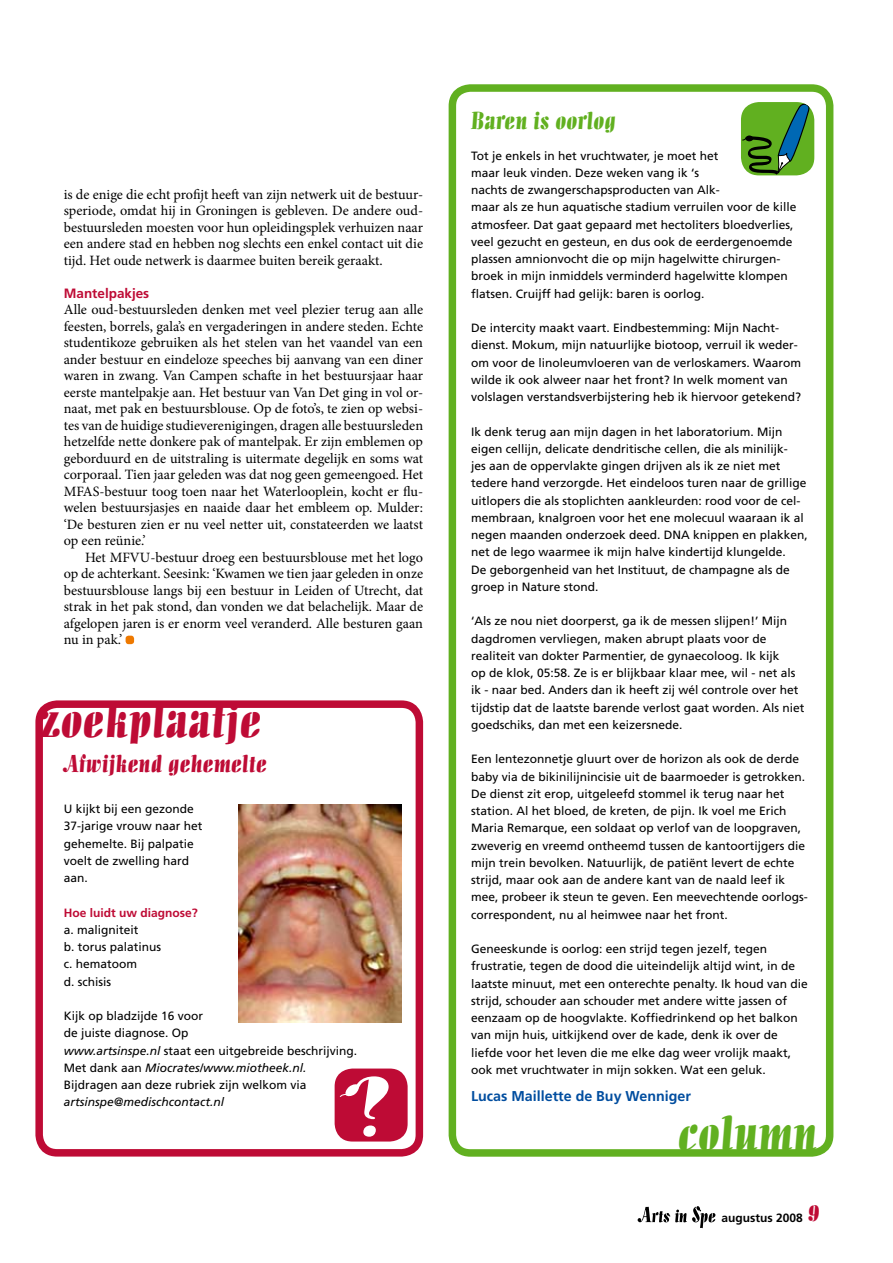
<style>
.page{position:relative;width:893px;height:1263px;background:#fff}
.page>*{position:absolute;margin:0;border:0;box-sizing:border-box;transform-origin:0 0}
.t1{font:48px "Allegro BT";color:#be0b35}
.t2{font:48px "Allegro BT";color:#61b020}
.t3{font:24px "Allegro BT";color:#be0b35}
.t4{font:24px "Allegro BT";color:#61b020}
.t5{font:14.25px/16.5px "Minion Pro";color:#000;text-align:justify}
.t6{font:700 14.25px "Frutiger";color:#004d9f}
.t7{font:700 13.5px "Frutiger";color:#be0b35}
.t8{font:12px/17.2px "Frutiger";color:#000}
.t9{font:italic 12px "Frutiger";color:#000}
.t10{font:700 12px "Frutiger";color:#be0b35}
.t11{font:700 12px "Frutiger";color:#000}
.s1{font-style:italic}
.s2{font-family:"Allegro BT";font-weight:400;font-size:25.5px;color:#be0b35}
</style>
<div class="page">
<svg style="left:638px;top:1206px;width:77px;height:22px"></svg>
<div style="left:126px;top:636px;width:8px;height:8px;background:#ee7900;border-radius:3px"></div>
<div style="left:449px;top:84px;width:384px;height:1073px;border:8px solid #61b020;border-radius:18px"></div>
<div style="left:741px;top:102px;width:73px;height:73px;background:#61b020;border-radius:18px"></div>
<svg style="left:742px;top:103px;width:68px;height:72px"></svg>
<div style="left:35px;top:700px;width:388px;height:456px;border:8px solid #be0b35;border-radius:18px"></div>
<img style="left:238px;top:804px;width:164px;height:218px">
<div style="left:335px;top:1068px;width:73px;height:73px;background:#be0b35;border-radius:18px"></div>
<svg style="left:339px;top:1076px;width:50px;height:61px"></svg>
<p class="t5" style="left:64px;top:186px;width:361px">is de enige die echt profijt heeft van zijn netwerk uit de bestuur&shy;speriode, omdat hij in Groningen is gebleven. De andere oud&shy;bestuursleden moesten voor hun opleidingsplek verhuizen naar een andere stad en hebben nog slechts een enkel contact uit die tijd. Het oude netwerk is daarmee buiten bereik geraakt.</p>
<p class="t7" style="left:64px;top:285px;width:87px">Mantelpakjes</p>
<p class="t5" style="left:64px;top:301px;width:361px">Alle oud-bestuursleden denken met veel plezier terug aan alle feesten, borrels, gala’s en vergaderingen in andere steden. Echte studentikoze gebruiken als het stelen van het vaandel van een ander bestuur en eindeloze speeches bij aanvang van een diner waren in zwang. Van Campen schafte in het bestuursjaar haar eerste mantelpakje aan. Het bestuur van Van Det ging in vol or&shy;naat, met pak en bestuursblouse. Op de foto’s, te zien op websi&shy;tes van de huidige studieverenigingen, dragen alle bestuursleden hetzelfde nette donkere pak of mantelpak. Er zijn emblemen op geborduurd en de uitstraling is uitermate degelijk en soms wat corporaal. Tien jaar geleden was dat nog geen gemeengoed. Het MFAS-bestuur toog toen naar het Waterlooplein, kocht er flu&shy;welen bestuursjasjes en naaide daar het embleem op. Mulder: ‘De besturen zien er nu veel netter uit, constateerden we laatst op een reünie.’</p>
<p class="t5" style="left:64px;top:549px;width:361px;text-indent:21px">Het MFVU-bestuur droeg een bestuursblouse met het logo op de achterkant. Seesink: ‘Kwamen we tien jaar geleden in onze bestuursblouse langs bij een bestuur in Leiden of Utrecht, dat strak in het pak stond, dan vonden we dat belachelijk. Maar de afgelopen jaren is er enorm veel veranderd. Alle besturen gaan nu in pak.’</p>
<h1 class="t1" style="left:40px;top:693px;width:223px">zoekplaatje</h1>
<h2 class="t3" style="left:64px;top:749px;width:205px">Afwijkend gehemelte</h2>
<p class="t8" style="left:64px;top:800px;width:140px">U kijkt bij een gezonde<br>37-jarige vrouw naar het gehemelte. Bij palpatie voelt de zwelling hard aan.</p>
<p class="t10" style="left:64px;top:905px;width:136px">Hoe luidt uw diagnose?</p>
<p class="t8" style="left:64px;top:921px;width:99px">a. maligniteit<br>b. torus palatinus c. hematoom<br>d. schisis</p>
<p class="t8" style="left:64px;top:1007px;width:295px">Kijk op bladzijde 16 voor<br>de juiste diagnose. Op<br><span class="s1">www.artsinspe.nl</span> staat een uitgebreide beschrijving.<br>Met dank aan <span class="s1">Miocrates/www.miotheek.nl.<br></span>Bijdragen aan deze rubriek zijn welkom via</p>
<p class="t9" style="left:64px;top:1095px;width:162px">artsinspe@medischcontact.nl</p>
<h2 class="t4" style="left:471px;top:107px;width:147px">Baren is oorlog</h2>
<p class="t8" style="left:471px;top:147px;width:327px">Tot je enkels in het vruchtwater, je moet het<br>maar leuk vinden. Deze weken vang ik ‘s<br>nachts de zwangerschapsproducten van Alk-<br>maar als ze hun aquatische stadium verruilen voor de kille atmosfeer. Dat gaat gepaard met hectoliters bloedverlies, veel gezucht en gesteun, en dus ook de eerdergenoemde plassen amnionvocht die op mijn hagelwitte chirurgen&shy;broek in mijn inmiddels verminderd hagelwitte klompen flatsen. Cruijff had gelijk: baren is oorlog.</p>
<p class="t8" style="left:471px;top:319px;width:332px">De intercity maakt vaart. Eindbestemming: Mijn Nacht&shy;dienst. Mokum, mijn natuurlijke biotoop, verruil ik weder&shy;om voor de linoleumvloeren van de verloskamers. Waarom wilde ik ook alweer naar het front? In welk moment van volslagen verstandsverbijstering heb ik hiervoor getekend?</p>
<p class="t8" style="left:471px;top:423px;width:338px">Ik denk terug aan mijn dagen in het laboratorium. Mijn eigen cellijn, delicate dendritische cellen, die als minilijk-<br>jes aan de oppervlakte gingen drijven als ik ze niet met tedere hand verzorgde. Het eindeloos turen naar de grillige uitlopers die als stoplichten aankleurden: rood voor de cel&shy;membraan, knalgroen voor het ene molecuul waaraan ik al negen maanden onderzoek deed. DNA knippen en plakken, net de lego waarmee ik mijn halve kindertijd klungelde.<br>De geborgenheid van het Instituut, de champagne als de groep in Nature stond.</p>
<p class="t8" style="left:471px;top:612px;width:335px">‘Als ze nou niet doorperst, ga ik de messen slijpen!’ Mijn dagdromen vervliegen, maken abrupt plaats voor de realiteit van dokter Parmentier, de gynaecoloog. Ik kijk<br>op de klok, 05:58. Ze is er blijkbaar klaar mee, wil - net als ik - naar bed. Anders dan ik heeft zij wél controle over het tijdstip dat de laatste barende verlost gaat worden. Als niet goedschiks, dan met een keizersnede.</p>
<p class="t8" style="left:471px;top:750px;width:338px">Een lentezonnetje gluurt over de horizon als ook de derde baby via de bikinilijnincisie uit de baarmoeder is getrokken.<br>De dienst zit erop, uitgeleefd stommel ik terug naar het station. Al het bloed, de kreten, de pijn. Ik voel me Erich Maria Remarque, een soldaat op verlof van de loopgraven, zweverig en vreemd ontheemd tussen de kantoortijgers die mijn trein bevolken. Natuurlijk, de patiënt levert de echte strijd, maar ook aan de andere kant van de naald leef ik mee, probeer ik steun te geven. Een meevechtende oorlogs&shy;correspondent, nu al heimwee naar het front.</p>
<p class="t8" style="left:471px;top:940px;width:338px">Geneeskunde is oorlog: een strijd tegen jezelf, tegen frustratie, tegen de dood die uiteindelijk altijd wint, in de laatste minuut, met een onterechte penalty. Ik houd van die strijd, schouder aan schouder met andere witte jassen of eenzaam op de hoogvlakte. Koffiedrinkend op het balkon van mijn huis, uitkijkend over de kade, denk ik over de liefde voor het leven die me elke dag weer vrolijk maakt, ook met vruchtwater in mijn sokken. Wat een geluk.</p>
<p class="t6" style="left:471px;top:1088px;width:221px">Lucas Maillette de Buy Wenniger</p>
<h1 class="t2" style="left:678px;top:1105px;width:141px">column</h1>
<p class="t11" style="left:722px;top:1210px;width:100px">augustus 2008 <span class="s2">9</span></p>
</div>
